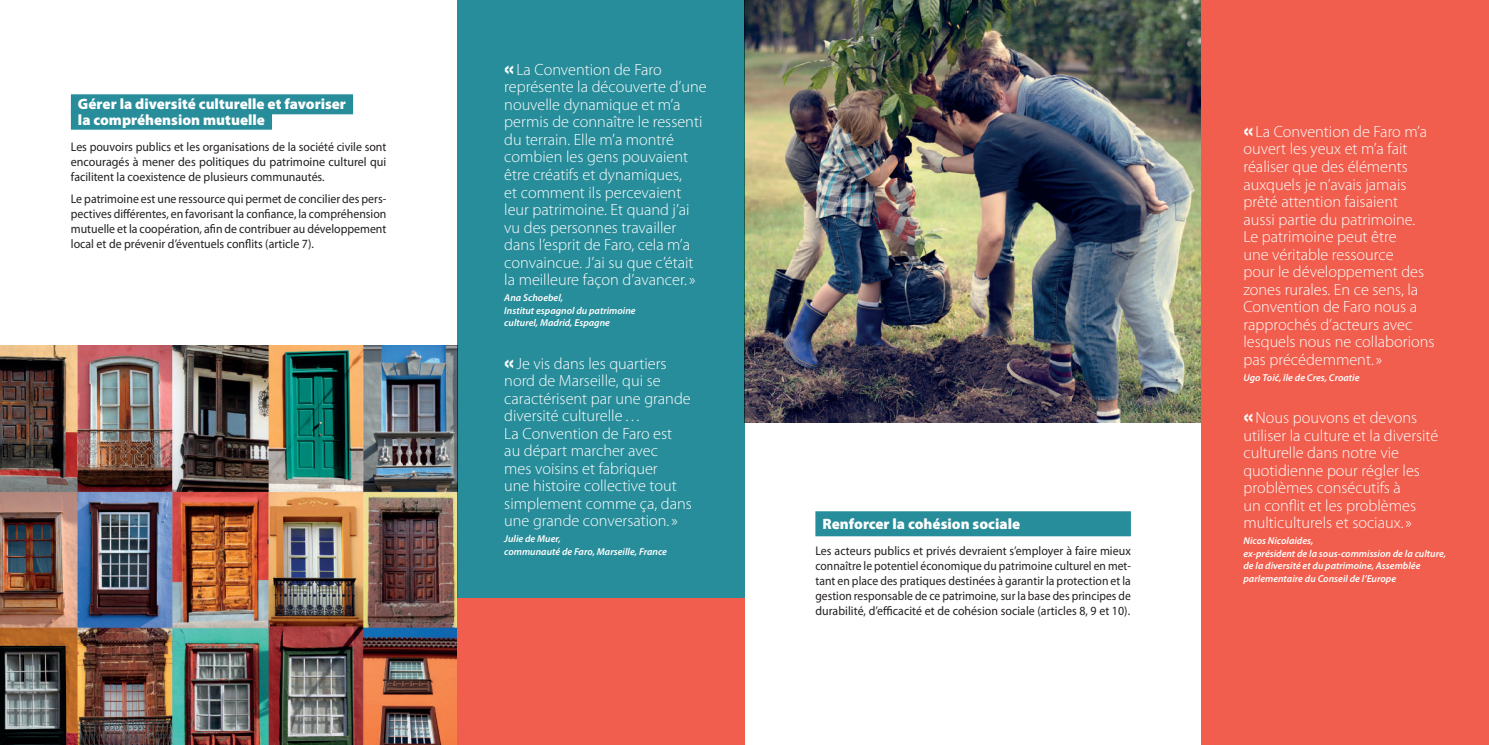
<style>
.page{position:relative;width:1489px;height:745px;background:#fff}
.page>*{position:absolute;margin:0;border:0;box-sizing:border-box;transform-origin:0 0}
.t1{font:300 16.25px/17.5px "Myriad Pro";color:#fff}
.t2{font:900 15px/16.2px "Myriad Pro";color:#fff}
.t3{font:12.5px/15px "Myriad Pro";color:#231f20;text-align:justify;scale:.95 1}
.t4{font:italic 600 10px/12.5px "Myriad Pro";color:#fff}
.s1{font-family:"Helvetica Neue";font-weight:700;font-size:22.5px}
</style>
<div class="page">
<img style="left:0;top:345px;width:457px;height:399px">
<img style="left:744px;top:0;width:457px;height:422px">
<div style="left:71px;top:94px;width:282px;height:20px;background:#288d9a"></div>
<div style="left:71px;top:110px;width:201px;height:20px;background:#288d9a"></div>
<div style="left:457px;top:0;width:287px;height:744px;background:#288d9a"></div>
<div style="left:457px;top:598px;width:287px;height:146px;background:#f15e4d"></div>
<div style="left:815px;top:511px;width:315px;height:25px;background:#288d9a"></div>
<div style="left:1201px;top:0;width:287px;height:744px;background:#f15e4d"></div>
<p class="t2" style="left:78px;top:95px;width:269px">Gérer la diversité culturelle et favoriser la compréhension mutuelle</p>
<p class="t3" style="left:71px;top:139px;width:333px">Les pouvoirs publics et les organisations de la société civile sont encouragés à mener des politiques du patrimoine culturel qui facilitent la coexistence de plusieurs communautés.</p>
<p class="t3" style="left:71px;top:191px;width:333px">Le patrimoine est une ressource qui permet de concilier des pers&shy;pectives différentes, en favorisant la confiance, la compréhension mutuelle et la coopération, afin de contribuer au développement local et de prévenir d’éventuels conflits (article 7).</p>
<p class="t1" style="left:504px;top:60px;width:204px"><span class="s1">«</span> La Convention de Faro représente la découverte d’une nouvelle dynamique et m’a permis de connaître le ressenti du terrain. Elle m’a montré combien les gens pouvaient être créatifs et dynamiques,<br>et comment ils percevaient leur patrimoine. Et quand j’ai vu des personnes travailler dans l’esprit de Faro, cela m’a convaincue. J’ai su que c’était la meilleure façon d’avancer.»</p>
<p class="t4" style="left:504px;top:291px;width:133px">Ana Schoebel,<br>Institut espagnol du patrimoine culturel, Madrid, Espagne</p>
<p class="t1" style="left:504px;top:354px;width:189px"><span class="s1">«</span>Je vis dans les quartiers nord de Marseille, qui se caractérisent par une grande diversité culturelle…<br>La Convention de Faro est au départ marcher avec<br>mes voisins et fabriquer<br>une histoire collective tout simplement comme ça, dans une grande conversation.»</p>
<p class="t4" style="left:504px;top:532px;width:164px">Julie de Muer,<br>communauté de Faro, Marseille, France</p>
<p class="t2" style="left:822px;top:515px;width:199px">Renforcer la cohésion sociale</p>
<p class="t3" style="left:815px;top:542px;width:333px">Les acteurs publics et privés devraient s’employer à faire mieux connaître le potentiel économique du patrimoine culturel en met&shy;tant en place des pratiques destinées à garantir la protection et la gestion responsable de ce patrimoine, sur la base des principes de durabilité, d’efficacité et de cohésion sociale (articles 8, 9 et 10).</p>
<p class="t1" style="left:1243px;top:122px;width:193px"><span class="s1">«</span> La Convention de Faro m’a ouvert les yeux et m’a fait réaliser que des éléments auxquels je n’avais jamais prêté attention faisaient<br>aussi partie du patrimoine.<br>Le patrimoine peut être<br>une véritable ressource<br>pour le développement des zones rurales. En ce sens, la<br>Convention de Faro nous a rapprochés d’acteurs avec lesquels nous ne collaborions pas précédemment.»</p>
<p class="t4" style="left:1243px;top:370px;width:118px">Ugo Toić, île de Cres, Croatie</p>
<p class="t1" style="left:1243px;top:408px;width:196px"><span class="s1">«</span>Nous pouvons et devons utiliser la culture et la diversité culturelle dans notre vie quotidienne pour régler les problèmes consécutifs à<br>un conflit et les problèmes multiculturels et sociaux.»</p>
<p class="t4" style="left:1243px;top:534px;width:204px">Nicos Nicolaides,<br>ex-président de la sous-commission de la culture, de la diversité et du patrimoine, Assemblée parlementaire du Conseil de l’Europe</p>
</div>
